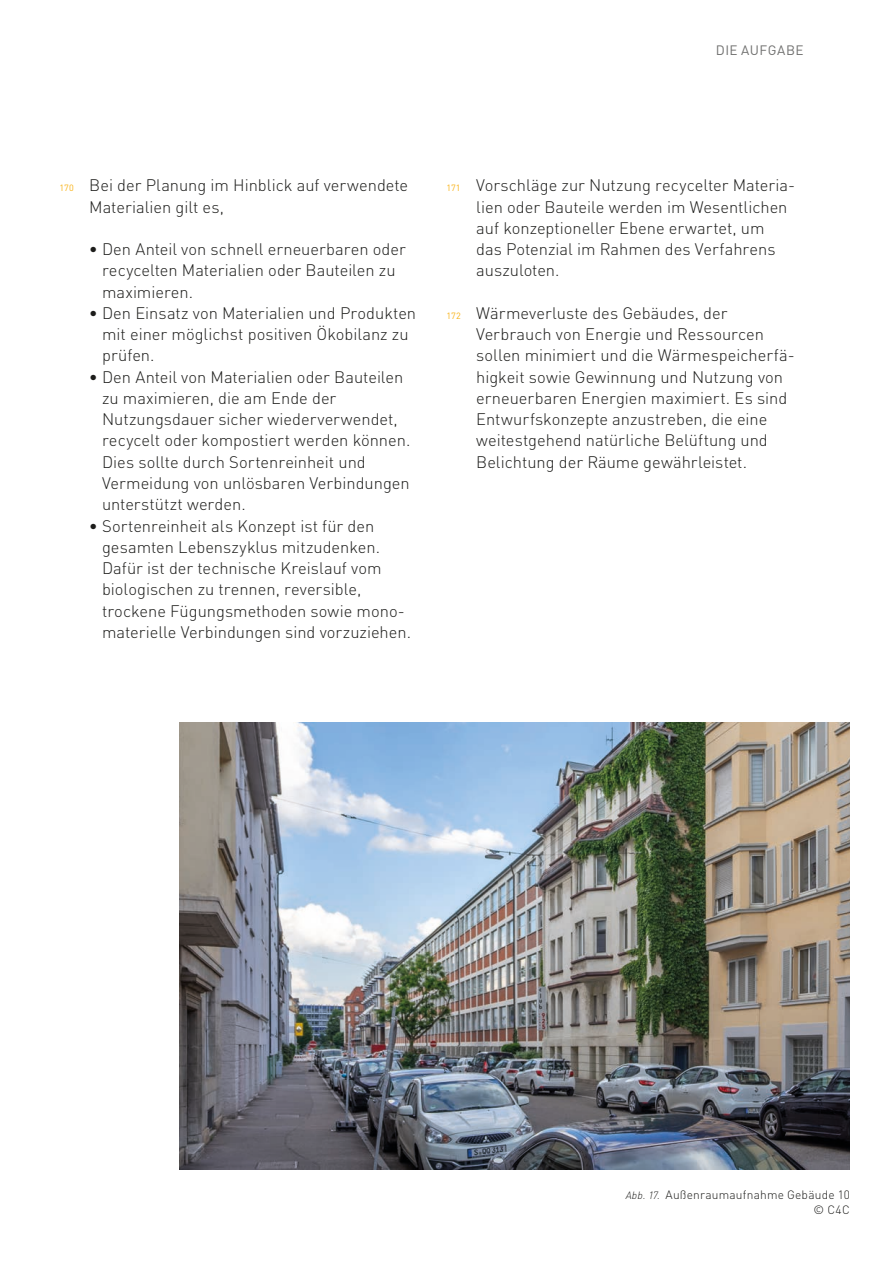
<style>
.page{position:relative;width:893px;height:1263px;background:#fff}
.page>*{position:absolute;margin:0;border:0;box-sizing:border-box;transform-origin:0 0}
.t1{font:300 16.5px/21.3px "DIN Pro";color:#1d1d1b}
.t2{font:13.5px "DIN Pro";letter-spacing:.03em;color:#70706f}
.t3{font:300 12px/14.4px "DIN Pro";letter-spacing:.015em;color:#1d1d1b;text-align:right}
.s1{font-weight:400;font-size:9px;color:#f9b216}
.s2{font-weight:500}
.s3{font-style:italic;font-size:10.5px}
</style>
<div class="page">
<img style="left:180px;top:723px;width:670px;height:446px">
<p class="t2" style="left:716px;top:39px;width:89px">DIE AUFGABE</p>
<p class="t1" style="left:89px;top:173px;width:320px;text-indent:-30px"><span class="s1">170</span> Bei der Planung im Hinblick auf verwendete<br>Materialien gilt es,</p>
<p class="t1" style="left:102px;top:237px;width:305px;text-indent:-13px"><span class="s2">•</span> Den Anteil von schnell erneuerbaren oder recycelten Materialien oder Bauteilen zu maximieren.</p>
<p class="t1" style="left:102px;top:301px;width:316px;text-indent:-13px"><span class="s2">•</span> Den Einsatz von Materialien und Produkten mit einer möglichst positiven Ökobilanz zu prüfen.</p>
<p class="t1" style="left:102px;top:365px;width:310px;text-indent:-13px"><span class="s2">•</span> Den Anteil von Materialien oder Bauteilen zu maximieren, die am Ende der Nutzungsdauer sicher wiederverwendet, recycelt oder kompostiert werden können.<br>Dies sollte durch Sortenreinheit und Vermeidung von unlösbaren Verbindungen unterstützt werden.</p>
<p class="t1" style="left:102px;top:513px;width:311px;text-indent:-13px"><span class="s2">•</span> Sortenreinheit als Konzept ist für den gesamten Lebenszyklus mitzudenken.<br>Dafür ist der technische Kreislauf vom biologischen zu trennen, reversible, trockene Fügungsmethoden sowie mono&shy;materielle Verbindungen sind vorzuziehen.</p>
<p class="t1" style="left:476px;top:173px;width:320px;text-indent:-30px"><span class="s1">171</span> Vorschläge zur Nutzung recycelter Materia&shy;lien oder Bauteile werden im Wesentlichen auf konzeptioneller Ebene erwartet, um<br>das Potenzial im Rahmen des Verfahrens auszuloten.</p>
<p class="t1" style="left:476px;top:301px;width:320px;text-indent:-30px"><span class="s1">172</span> Wärmeverluste des Gebäudes, der Verbrauch von Energie und Ressourcen sollen minimiert und die Wärmespeicherfä&shy;higkeit sowie Gewinnung und Nutzung von erneuerbaren Energien maximiert. Es sind Entwurfskonzepte anzustreben, die eine weitestgehend natürliche Belüftung und Belichtung der Räume gewährleistet.</p>
<p class="t3" style="left:626px;top:1187px;width:226px"><span class="s3">Abb. 17.</span> Außenraumaufnahme Gebäude 10 © C4C</p>
</div>
